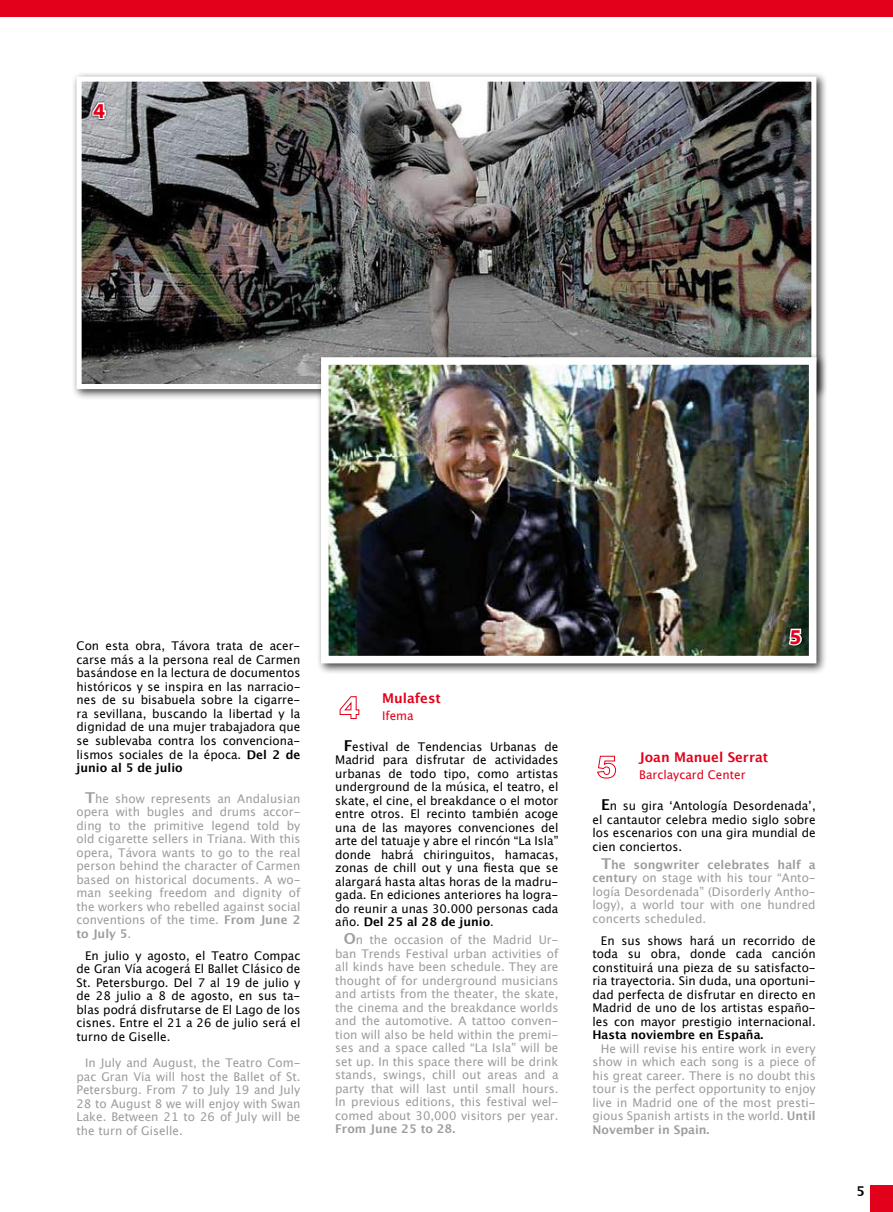
<style>
.page{position:relative;width:893px;height:1212px;background:#fff}
.page>*{position:absolute;margin:0;border:0;box-sizing:border-box;transform-origin:0 0}
.t1{font:700 21px "Myriad Web Pro";color:#e2001a}
.t2{font:700 13.5px "Lucida Grande";color:#e2001a}
.t3{font:700 13.5px "Lucida Grande";color:#000}
.t4{font:12px/13.5px "Lucida Grande";color:#9c9d9f;text-align:justify}
.t5{font:12px/13.5px "Lucida Grande";color:#000;text-align:justify}
.t6{font:700 12px "Lucida Grande";color:#000}
.t7{font:12px "Lucida Grande";color:#e2001a}
.t8{font:700 12px "Lucida Grande";color:#9c9d9f}
.s1{font-weight:700}
.s2{font-weight:700;font-size:15px}
.s3{font-size:11.25px}
</style>
<div class="page">
<div style="left:870px;top:1185px;width:23px;height:27px;background:#e2001a"></div>
<div style="left:0;top:0;width:893px;height:17px;background:#e2001a"></div>
<div style="left:71px;top:71px;width:763px;height:335px;background:#000;opacity:.75"></div>
<img style="left:83px;top:83px;width:727px;height:300px">
<div style="left:77px;top:77px;width:739px;height:312px;border:5px solid #fff"></div>
<svg style="left:91px;top:100px;width:65px;height:63px;background:#7b7c7f"></svg>
<svg style="left:91px;top:93px;width:17px;height:27px"></svg>
<svg style="left:339px;top:696px;width:21px;height:23px"></svg>
<svg style="left:597px;top:755px;width:19px;height:24px"></svg>
<div style="left:316px;top:352px;width:518px;height:329px;background:#000;opacity:.75"></div>
<img style="left:330px;top:366px;width:477px;height:288px">
<div style="left:321px;top:357px;width:495px;height:306px;border:8px solid #fff"></div>
<svg style="left:787px;top:626px;width:47px;height:55px"></svg>
<svg style="left:787px;top:627px;width:17px;height:20px"></svg>
<h1 class="t1" style="left:93px;top:99px;width:13px">4</h1>
<p class="t5" style="left:77px;top:639px;width:225px">Con esta obra, Távora trata de acer&shy;carse más a la persona real de Carmen basándose en la lectura de documentos históricos y se inspira en las narracio&shy;nes de su bisabuela sobre la cigarre&shy;ra sevillana, buscando la libertad y la dignidad de una mujer trabajadora que se sublevaba contra los convenciona&shy;lismos sociales de la época. <span class="s1">Del 2 de junio al 5 de julio</span></p>
<p class="t4" style="left:77px;top:792px;width:225px;text-indent:9px"><span class="s2">T</span>he show represents an Andalusian opera with bugles and drums accor&shy;ding to the primitive legend told by old cigarette sellers in Triana. With this opera, Távora wants to go to the real person behind the character of Carmen based on historical documents. A wo&shy;man seeking freedom and dignity of the workers who rebelled against social conventions of the time. <span class="s1">From June 2 to July 5</span>.</p>
<p class="t5" style="left:77px;top:949px;width:225px;text-indent:9px">En julio y agosto, el Teatro Compac de Gran Vía acogerá El Ballet Clásico de St. Petersburgo. Del 7 al 19 de julio y de 28 julio a 8 de agosto, en sus ta&shy;blas podrá disfrutarse de El Lago de los cisnes. Entre el 21 a 26 de julio será el turno de Giselle.</p>
<p class="t4" style="left:77px;top:1056px;width:225px;text-indent:9px">In July and August, the Teatro Com&shy;pac Gran Via will host the Ballet of St.<br>Petersburg. From 7 to July 19 and July 28 to August 8 we will enjoy with Swan Lake. Between 21 to 26 of July will be the turn of Giselle.</p>
<p class="t2" style="left:382px;top:687px;width:60px">Mulafest</p>
<p class="t7" style="left:382px;top:709px;width:33px">Ifema</p>
<p class="t5" style="left:335px;top:740px;width:225px;text-indent:9px"><span class="s2">F</span>estival de Tendencias Urbanas de Madrid para disfrutar de actividades urbanas de todo tipo, como artistas underground de la música, el teatro, el skate, el cine, el breakdance o el motor entre otros. El recinto también acoge una de las mayores convenciones del arte del tatuaje y abre el rincón “La Isla” donde habrá chiringuitos, hamacas, zonas de chill out y una fiesta que se alargará hasta altas horas de la madru&shy;gada. En ediciones anteriores ha logra&shy;do reunir a unas 30.000 personas cada año. <span class="s1">Del 25 al 28 de junio</span><span class="s3">.</span></p>
<p class="t4" style="left:335px;top:933px;width:225px;text-indent:9px"><span class="s2">O</span>n the occasion of the Madrid Ur&shy;ban Trends Festival urban activities of all kinds have been schedule. They are thought of for underground musicians and artists from the theater, the skate, the cinema and the breakdance worlds and the automotive. A tattoo conven&shy;tion will also be held within the premi&shy;ses and a space called “La Isla” will be set up. In this space there will be drink stands, swings, chill out areas and a party that will last until small hours.<br>In previous editions, this festival wel&shy;comed about 30,000 visitors per year.</p>
<p class="t8" style="left:335px;top:1119px;width:122px">From June 25 to 28.</p>
<h1 class="t1" style="left:789px;top:625px;width:13px">5</h1>
<p class="t2" style="left:639px;top:746px;width:130px">Joan Manuel Serrat</p>
<p class="t7" style="left:639px;top:768px;width:108px">Barclaycard Center</p>
<p class="t5" style="left:592px;top:799px;width:225px;text-indent:9px"><span class="s2">E</span>n su gira ‘Antología Desordenada’, el cantautor celebra medio siglo sobre los escenarios con una gira mundial de cien conciertos.</p>
<p class="t4" style="left:592px;top:858px;width:225px;text-indent:9px"><span class="s2">T</span><span class="s1">he songwriter celebrates half a centur</span>y on stage with his tour “Anto&shy;logía Desordenada” (Disorderly Antho&shy;logy), a world tour with one hundred concerts scheduled.</p>
<p class="t5" style="left:592px;top:934px;width:225px;text-indent:9px">En sus shows hará un recorrido de toda su obra, donde cada canción constituirá una pieza de su satisfacto&shy;ria trayectoria. Sin duda, una oportuni&shy;dad perfecta de disfrutar en directo en Madrid de uno de los artistas españo&shy;les con mayor prestigio internacional.</p>
<p class="t6" style="left:592px;top:1025px;width:173px">Hasta noviembre en España.</p>
<p class="t4" style="left:592px;top:1042px;width:225px;text-indent:9px">He will revise his entire work in every show in which each song is a piece of his great career. There is no doubt this tour is the perfect opportunity to enjoy live in Madrid one of the most presti&shy;gious Spanish artists in the world. <span class="s1">Until November in Spain.</span></p>
<p class="t3" style="left:856px;top:1180px;width:10px">5</p>
</div>
